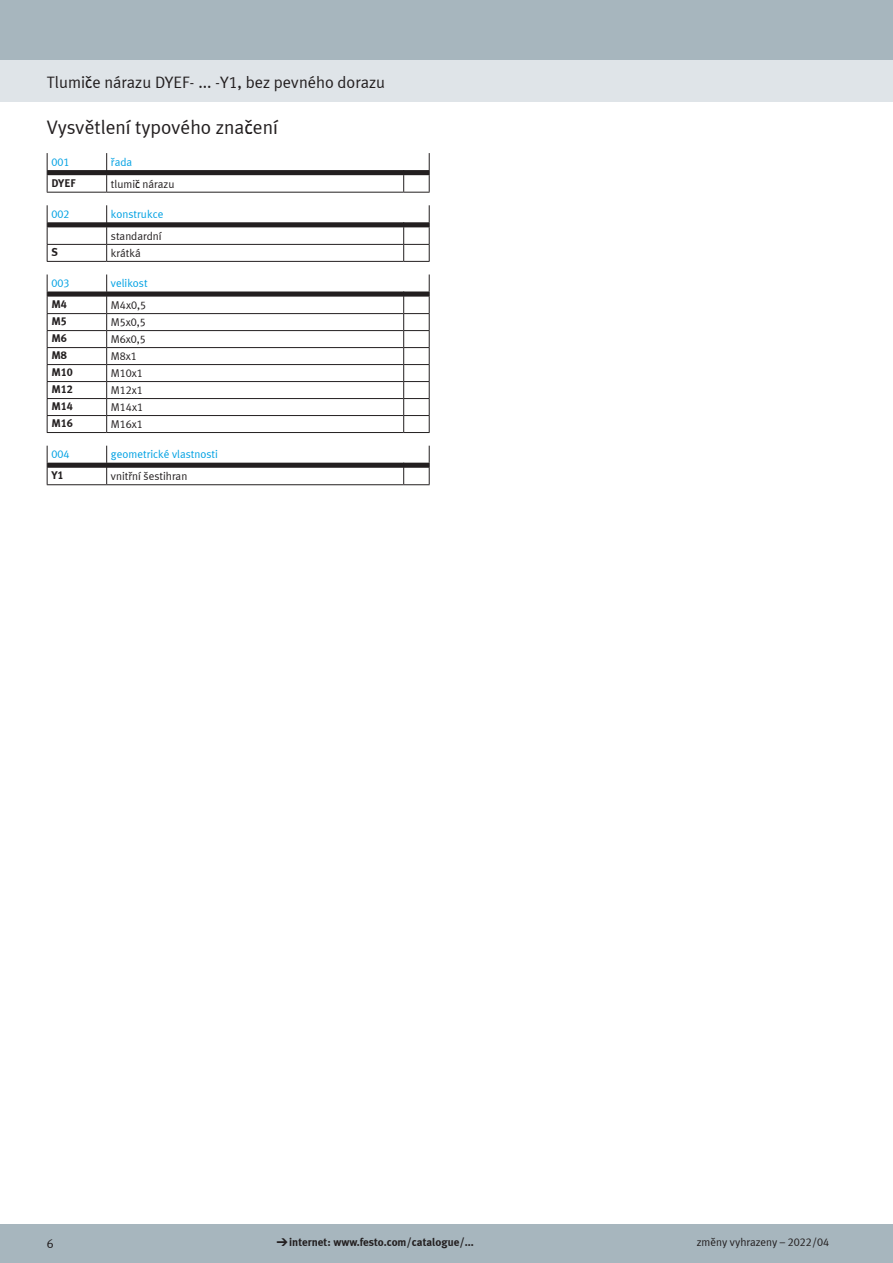
<style>
.page{position:relative;width:893px;height:1263px;background:#fff}
.page>*{position:absolute;margin:0;border:0;box-sizing:border-box;transform-origin:0 0}
.FES_title_section{font:19.5px "Meta Plus LF";color:#231f20}
.FES_title_family{font:16.5px "Meta Plus LF";color:#231f20}
.t1{font:12.75px "Meta Plus LF";color:#231f20}
.t2{font:11.25px "Meta Plus LF";color:#231f20}
.t3{font:11.25px/21.6px "Meta Plus LF";color:#00a1e3}
.t4{font:700 11.25px "Meta Plus LF";color:#231f20}
.s1{color:#231f20}
.s2{font-family:"Meto Pict 182";font-weight:400}
</style>
<div class="page">
<div style="left:0;top:1225px;width:893px;height:38px;background:#a7b6be"></div>
<div style="left:0;top:60px;width:893px;height:42px;background:#dfe4e8"></div>
<div style="left:0;top:0;width:893px;height:60px;background:#a7b6be"></div>
<svg style="left:47px;top:153px;width:383px;height:40px"></svg>
<svg style="left:47px;top:205px;width:383px;height:57px"></svg>
<svg style="left:47px;top:274px;width:383px;height:159px"></svg>
<svg style="left:47px;top:446px;width:383px;height:39px"></svg>
<p class="FES_title_family" style="left:47px;top:73px;width:340px">Tlumiče nárazu DYEF- ... -Y1, bez pevného dorazu</p>
<p class="FES_title_section" style="left:47px;top:116px;width:233px">Vysvětlení typového značení</p>
<p class="t3" style="left:51px;top:151px;width:20px">001</p>
<p class="t3" style="left:111px;top:151px;width:23px">řada</p>
<p class="t4" style="left:51px;top:176px;width:26px">DYEF</p>
<p class="t2" style="left:111px;top:177px;width:65px">tlumič nárazu</p>
<p class="t3" style="left:51px;top:203px;width:20px">002</p>
<p class="t3" style="left:111px;top:203px;width:54px">konstrukce <span class="s1">standardní</span></p>
<p class="t4" style="left:51px;top:245px;width:8px">S</p>
<p class="t2" style="left:111px;top:246px;width:31px">krátká</p>
<p class="t3" style="left:51px;top:272px;width:20px">003</p>
<p class="t3" style="left:111px;top:272px;width:38px">velikost</p>
<p class="t4" style="left:51px;top:297px;width:17px">M4</p>
<p class="t2" style="left:111px;top:298px;width:37px">M4x0,5</p>
<p class="t4" style="left:51px;top:314px;width:17px">M5</p>
<p class="t2" style="left:111px;top:315px;width:37px">M5x0,5</p>
<p class="t4" style="left:51px;top:331px;width:17px">M6</p>
<p class="t2" style="left:111px;top:332px;width:37px">M6x0,5</p>
<p class="t4" style="left:51px;top:348px;width:17px">M8</p>
<p class="t2" style="left:111px;top:349px;width:28px">M8x1</p>
<p class="t4" style="left:51px;top:365px;width:23px">M10</p>
<p class="t2" style="left:111px;top:366px;width:34px">M10x1</p>
<p class="t4" style="left:51px;top:382px;width:23px">M12</p>
<p class="t2" style="left:111px;top:383px;width:34px">M12x1</p>
<p class="t4" style="left:51px;top:399px;width:23px">M14</p>
<p class="t2" style="left:111px;top:400px;width:34px">M14x1</p>
<p class="t4" style="left:51px;top:416px;width:23px">M16</p>
<p class="t2" style="left:111px;top:417px;width:34px">M16x1</p>
<p class="t3" style="left:51px;top:443px;width:20px">004</p>
<p class="t3" style="left:111px;top:443px;width:109px">geometrické vlastnosti</p>
<p class="t4" style="left:51px;top:468px;width:14px">Y1</p>
<p class="t2" style="left:111px;top:469px;width:78px">vnitřní šestihran</p>
<p class="t1" style="left:47px;top:1235px;width:8px">6</p>
<p class="t4" style="left:276px;top:1235px;width:199px"><span class="s2">d</span>internet: www.festo.com/catalogue/...</p>
<p class="t2" style="left:697px;top:1236px;width:134px">změny vyhrazeny – 2022/04</p>
</div>
